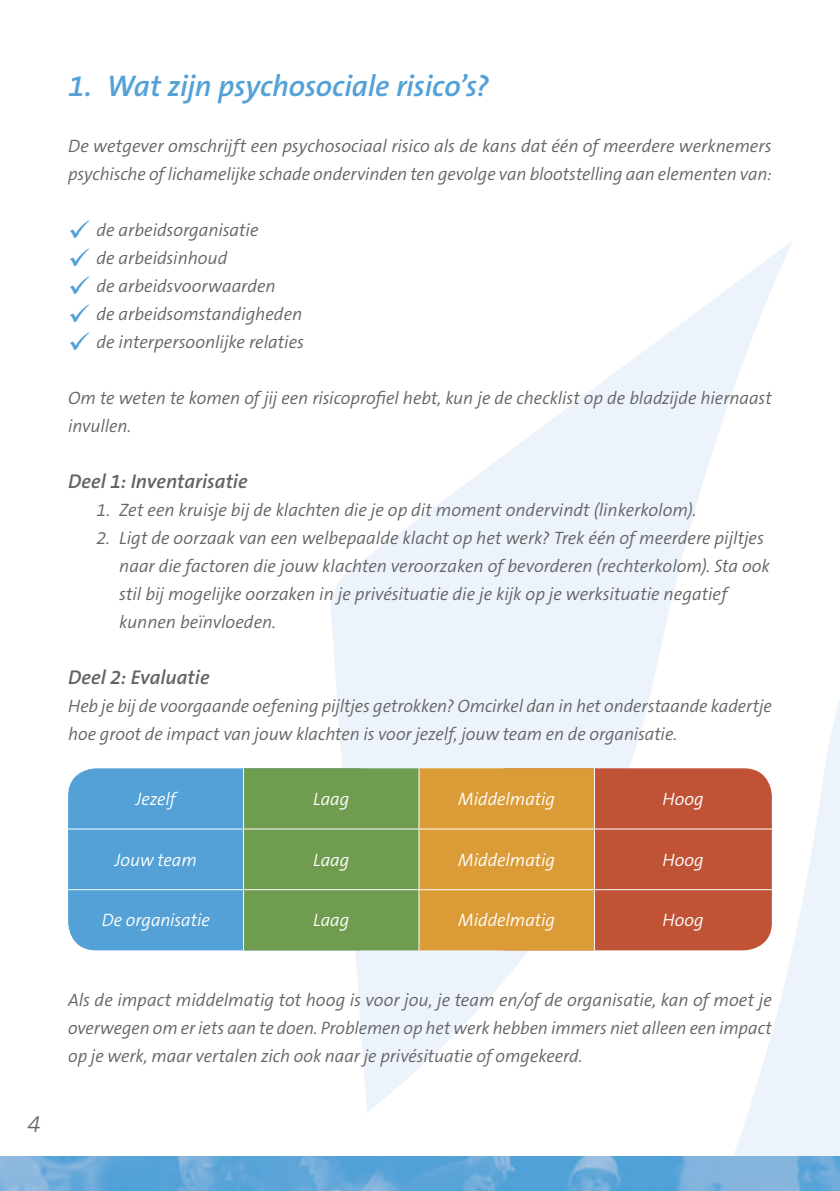
<style>
.page{position:relative;width:840px;height:1191px;background:#fff}
.page>*{position:absolute;margin:0;border:0;box-sizing:border-box;transform-origin:0 0}
.A5_T1{font:italic 600 30px "The Sans B6";letter-spacing:-.01em;color:#53a1d6}
.t1{font:italic 300 24px "The Sans B3";color:#636366}
.A5_T2{font:italic 600 20px "The Sans B6";color:#636366}
.A5_Broodtekst{font:italic 300 18px/28px "The Sans B4";letter-spacing:-.005em;color:#636366}
.A5_Broodtekst_No_ind{font:italic 300 18px/28px "The Sans B4";letter-spacing:-.005em;color:#636366}
.A5_Broodtekst-2{font:italic 300 18px "The Sans B4";color:#fff}
.A5_Broodtekst_tabel{font:italic 300 18px "The Sans B4";color:#fff}
</style>
<div class="page">
<svg style="left:329px;top:241px;width:510px;height:916px"></svg>
<img style="left:0;top:1157px;width:839px;height:34px">
<div style="left:68px;top:768px;width:175px;height:182px;background:#53a1d6"></div>
<div style="left:478px;top:768px;width:293px;height:182px;background:#c05336;border-radius:28px"></div>
<svg style="left:244px;top:768px;width:349px;height:182px;background:#a59c44"></svg>
<hr style="left:418px;top:768px;width:1px;height:60px;background:#fff">
<hr style="left:593px;top:768px;width:1px;height:60px;background:#fff">
<hr style="left:68px;top:828px;width:175px;height:1px;background:#fff">
<hr style="left:243px;top:828px;width:176px;height:1px;background:#fff">
<hr style="left:419px;top:828px;width:175px;height:1px;background:#fff">
<hr style="left:418px;top:829px;width:1px;height:60px;background:#fff">
<hr style="left:594px;top:828px;width:177px;height:1px;background:#fff">
<hr style="left:593px;top:829px;width:1px;height:60px;background:#fff">
<hr style="left:68px;top:889px;width:175px;height:1px;background:#fff">
<hr style="left:243px;top:889px;width:176px;height:1px;background:#fff">
<hr style="left:419px;top:889px;width:175px;height:1px;background:#fff">
<hr style="left:418px;top:890px;width:1px;height:60px;background:#fff">
<hr style="left:594px;top:889px;width:177px;height:1px;background:#fff">
<hr style="left:593px;top:890px;width:1px;height:60px;background:#fff">
<h2 class="t1" style="left:27px;top:1112px;width:15px">4</h2>
<p class="A5_T1" style="left:68px;top:70px;width:422px">1. Wat zijn psychosociale risico’s?</p>
<p class="A5_Broodtekst" style="left:68px;top:133px;width:704px">De wetgever omschrijft een psychosociaal risico als de kans dat één of meerdere werknemers psychische of lichamelijke schade ondervinden ten gevolge van blootstelling aan elementen van:</p>
<p class="A5_Broodtekst" style="left:96px;top:217px;width:163px">de arbeidsorganisatie</p>
<p class="A5_Broodtekst" style="left:96px;top:245px;width:132px">de arbeidsinhoud</p>
<p class="A5_Broodtekst" style="left:96px;top:273px;width:181px">de arbeidsvoorwaarden</p>
<p class="A5_Broodtekst" style="left:96px;top:301px;width:207px">de arbeidsomstandigheden</p>
<p class="A5_Broodtekst" style="left:96px;top:329px;width:209px">de interpersoonlijke relaties</p>
<p class="A5_Broodtekst" style="left:68px;top:385px;width:705px">Om te weten te komen of jij een risicoprofiel hebt, kun je de checklist op de bladzijde hiernaast invullen.</p>
<p class="A5_T2" style="left:68px;top:471px;width:181px">Deel 1: Inventarisatie</p>
<p class="A5_Broodtekst" style="left:96px;top:497px;width:601px">1. Zet een kruisje bij de klachten die je op dit moment ondervindt (linkerkolom).</p>
<p class="A5_Broodtekst" style="left:119px;top:525px;width:652px;text-indent:-23px">2. Ligt de oorzaak van een welbepaalde klacht op het werk? Trek één of meerdere pijltjes naar die factoren die jouw klachten veroorzaken of bevorderen (rechterkolom). Sta ook stil bij mogelijke oorzaken in je privésituatie die je kijk op je werksituatie negatief kunnen beïnvloeden.</p>
<p class="A5_T2" style="left:68px;top:667px;width:143px">Deel 2: Evaluatie</p>
<p class="A5_Broodtekst_No_ind" style="left:68px;top:693px;width:705px">Heb je bij de voorgaande oefening pijltjes getrokken? Omcirkel dan in het onderstaande kadertje hoe groot de impact van jouw klachten is voor jezelf, jouw team en de organisatie.</p>
<p class="A5_Broodtekst-2" style="left:136px;top:789px;width:42px">Jezelf</p>
<p class="A5_Broodtekst-2" style="left:313px;top:789px;width:38px">Laag</p>
<p class="A5_Broodtekst-2" style="left:458px;top:789px;width:98px">Middelmatig</p>
<p class="A5_Broodtekst_tabel" style="left:662px;top:789px;width:43px">Hoog</p>
<p class="A5_Broodtekst-2" style="left:115px;top:850px;width:83px">Jouw team</p>
<p class="A5_Broodtekst-2" style="left:313px;top:850px;width:38px">Laag</p>
<p class="A5_Broodtekst-2" style="left:458px;top:850px;width:98px">Middelmatig</p>
<p class="A5_Broodtekst-2" style="left:662px;top:850px;width:43px">Hoog</p>
<p class="A5_Broodtekst-2" style="left:102px;top:911px;width:110px">De organisatie</p>
<p class="A5_Broodtekst-2" style="left:313px;top:911px;width:38px">Laag</p>
<p class="A5_Broodtekst-2" style="left:458px;top:911px;width:98px">Middelmatig</p>
<p class="A5_Broodtekst-2" style="left:662px;top:911px;width:43px">Hoog</p>
<p class="A5_Broodtekst" style="left:68px;top:987px;width:705px;text-align:justify">Als de impact middelmatig tot hoog is voor jou, je team en/of de organisatie, kan of moet je overwegen om er iets aan te doen. Problemen op het werk hebben immers niet alleen een impact op je werk, maar vertalen zich ook naar je privésituatie of omgekeerd.</p>
</div>
